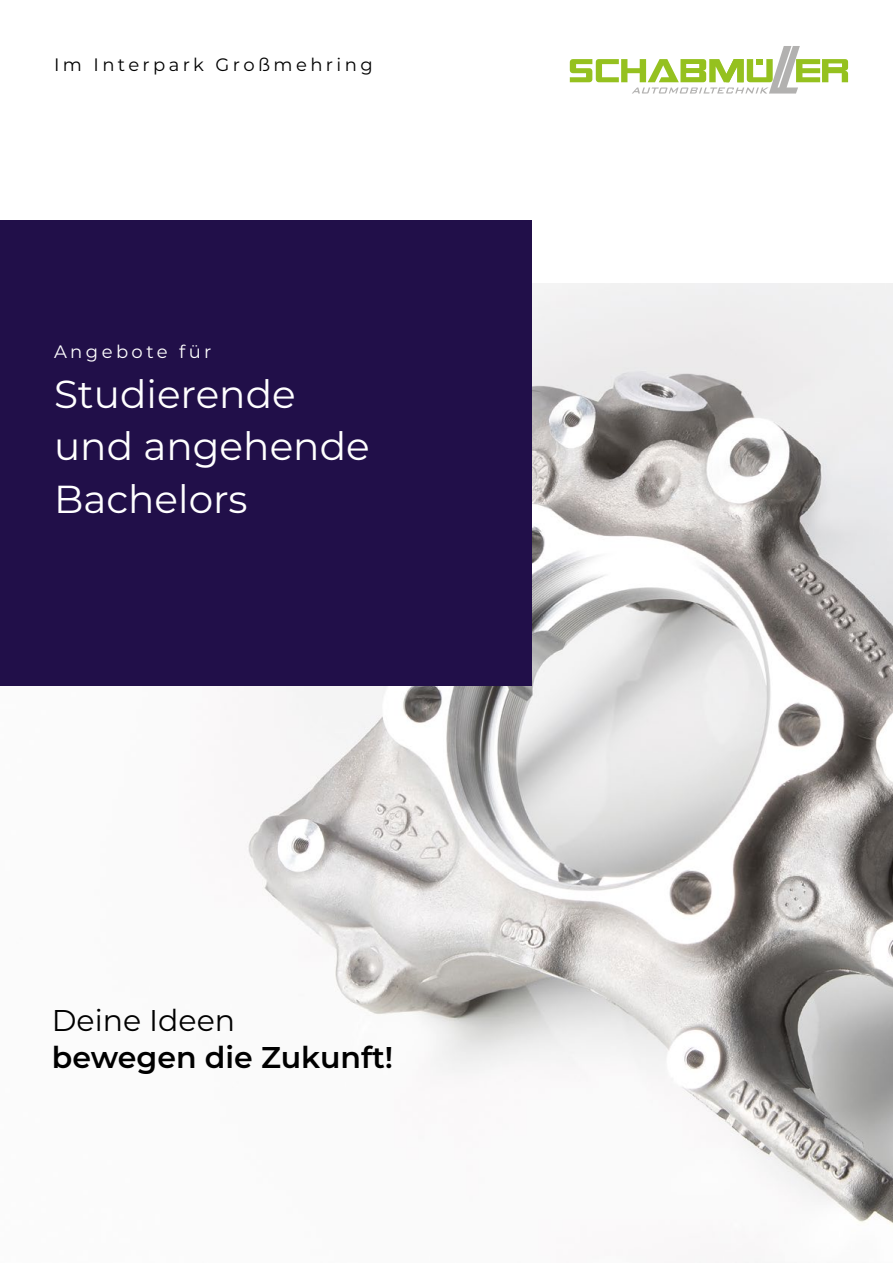
<style>
.page{position:relative;width:893px;height:1263px;background:#fff}
.page>*{position:absolute;margin:0;border:0;box-sizing:border-box;transform-origin:0 0}
.t1{font:39px/52.5px "Montserrat";color:#fff}
.t2{font:600 30px "Montserrat";color:#000}
.t3{font:30px "Montserrat";color:#000}
.t4{font:18px "Montserrat";letter-spacing:.19em;color:#000}
.t5{font:18px "Montserrat";letter-spacing:.19em;color:#fff}
</style>
<div class="page">
<img style="left:244px;top:284px;width:649px;height:979px">
<div style="left:0;top:220px;width:531px;height:466px;background:#210f49"></div>
<svg style="left:570px;top:46px;width:278px;height:48px"></svg>
<p class="t4" style="left:54px;top:53px;width:320px">Im Interpark Großmehring</p>
<p class="t5" style="left:54px;top:339px;width:159px">Angebote für</p>
<p class="t1" style="left:54px;top:366px;width:317px">Studierende und angehende<br>Bachelors</p>
<p class="t3" style="left:52px;top:999px;width:185px">Deine Ideen</p>
<p class="t2" style="left:52px;top:1036px;width:343px">bewegen die Zukunft!</p>
</div>
